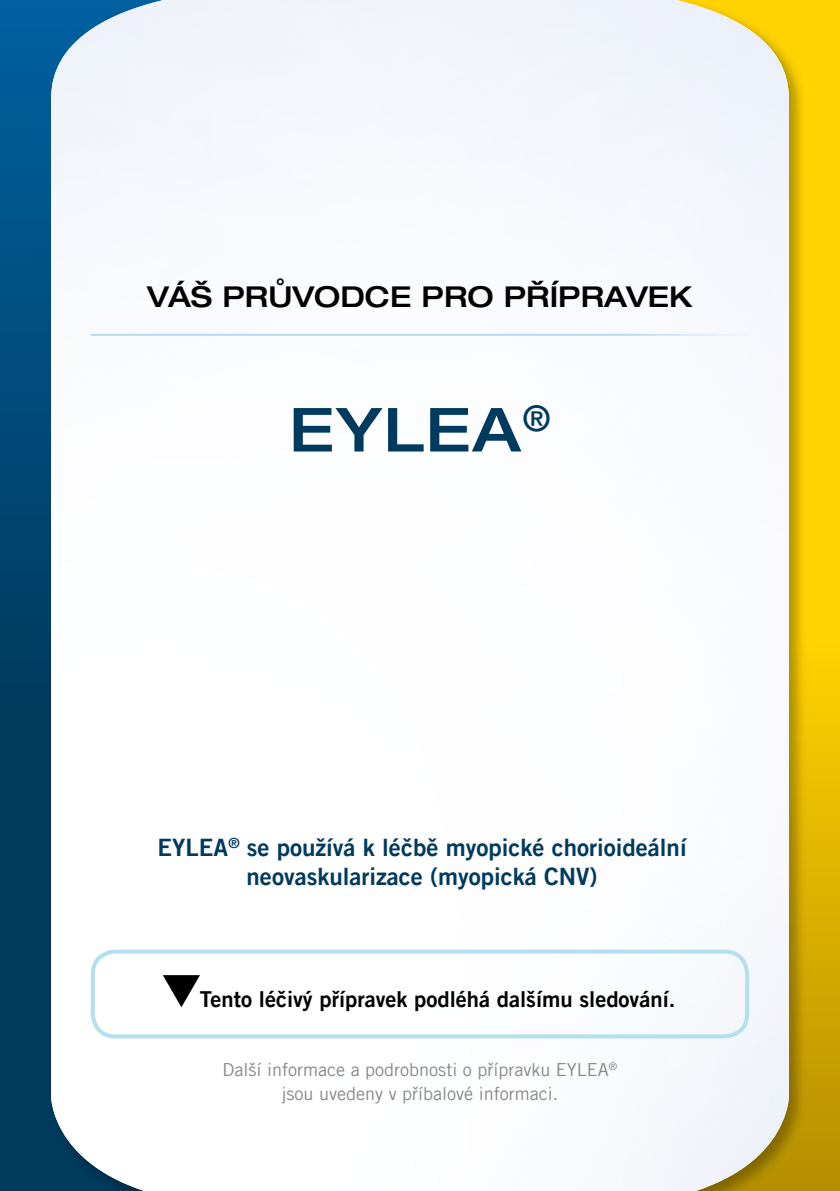
<style>
.page{position:relative;width:840px;height:1191px;background:#fff}
.page>*{position:absolute;margin:0;border:0;box-sizing:border-box;transform-origin:0 0}
.t1{font:500 expanded 60.8px "Helvetica Neue LT Pro";letter-spacing:.025em;color:#003a5e}
.t2{font:500 expanded 28.8px "Helvetica Neue LT Pro";color:#000}
.t3{font:24px/28.8px "Trade Gothic LT Com Bd 2";color:#003a5e;text-align:center}
.t4{font:22px "Trade Gothic LT Com Bd 2";color:#000}
.t5{font:18px/24px "Trade Gothic LT Com";color:#878787;text-align:center}
</style>
<div class="page">
<svg style="left:806px;top:0;width:33px;height:1191px;background:#edc200"></svg>
<svg style="left:0;top:0;width:47px;height:1191px;background:#004570"></svg>
<div style="left:47px;top:0;width:759px;height:1191px;background:#000;opacity:.3"></div>
<img style="left:51px;top:0;width:737px;height:1191px">
<svg style="left:163px;top:975px;width:37px;height:32px"></svg>
<div style="left:91px;top:949px;width:657px;height:89px;border:4px solid #b3dff1;border-radius:23px"></div>
<hr style="left:91px;top:334px;width:657px;height:2px;background:#fff">
<h2 class="t2" style="left:147px;top:279px;width:547px">VÁŠ PRŮVODCE PRO PŘÍPRAVEK</h2>
<h1 class="t1" style="left:289px;top:392px;width:263px">EYLEA<sup>®</sup></h1>
<h3 class="t3" style="left:157px;top:832px;width:530px">EYLEA<sup>®</sup> se používá k léčbě myopické chorioideální neovaskularizace (myopická CNV)</h3>
<p class="t4" style="left:200px;top:985px;width:477px">Tento léčivý přípravek podléhá dalšímu sledování.</p>
<p class="t5" style="left:222px;top:1057px;width:396px">Další informace a podrobnosti o přípravku EYLEA<sup>® </sup>jsou uvedeny v příbalové informaci.</p>
</div>
